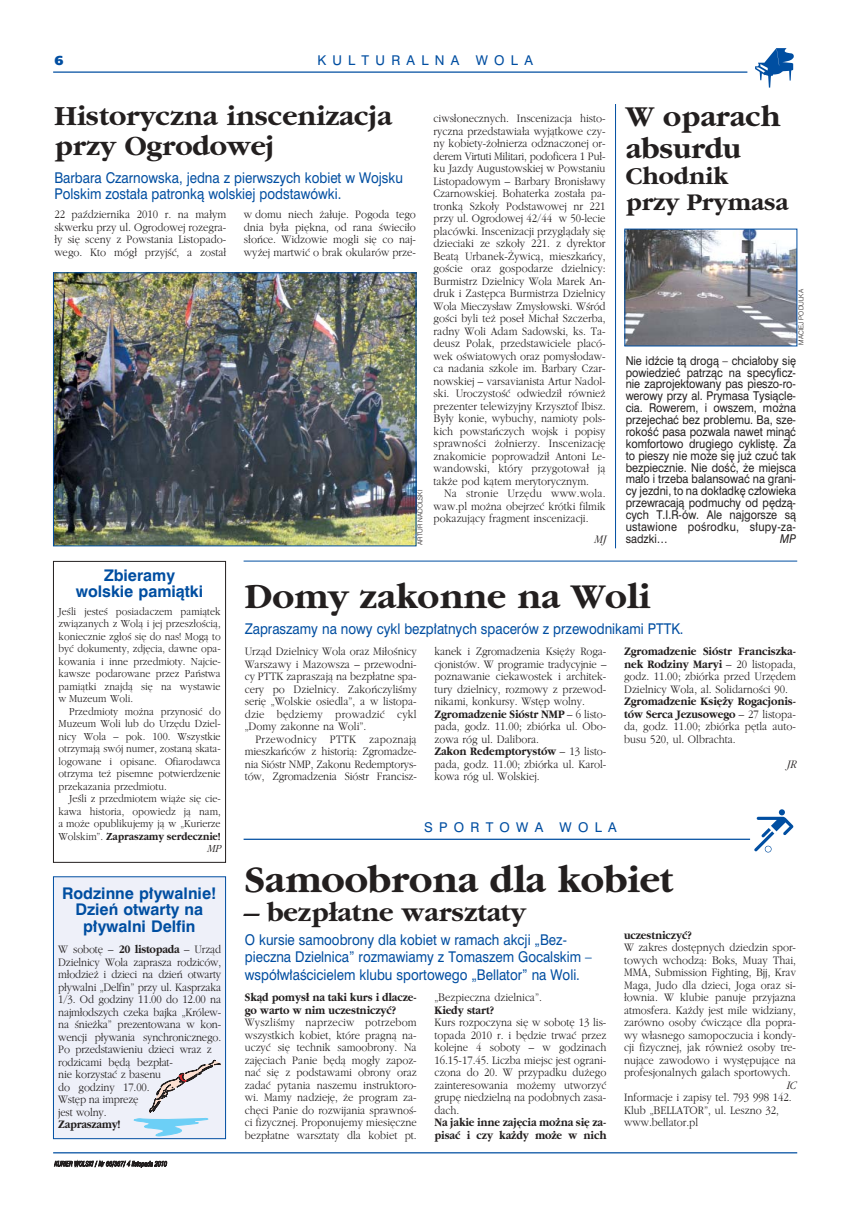
<style>
.page{position:relative;width:850px;height:1205px;background:#fff}
.page>*{position:absolute;margin:0;border:0;box-sizing:border-box;transform-origin:0 0}
.t1{font:700 38.75px "Gatineau";color:#231f1f}
.t2{font:700 36.25px "Gatineau";color:#231f1f}
.t3{font:700 30px/31.2px "Gatineau";color:#231f1f}
.t4{font:700 28.75px/30px "Gatineau";color:#231f1f}
.t5{font:700 27.5px "Gatineau";color:#231f1f}
.t6{font:700 25px/26.2px "Gatineau";color:#231f1f}
.t7{font:700 15px/16.2px "Swis 721 PL";color:#004ea1;text-align:center}
.t8{font:13.75px/17.5px "Swis 721 PL";color:#004ea1;scale:.9 1}
.t9{font:12.5px "Swis 721 PL";letter-spacing:.5em;color:#004ea1}
.t10{font:12.5px "Humnst 777 X Blk PL";color:#004ea1}
.t11{font:11.88px/12.5px "Gatineau";color:#231f1f;text-align:justify;scale:.9 1}
.t12{font:700 11.88px/12.5px "Gatineau";color:#231f1f;scale:.9 1}
.t13{font:italic 11.88px "Gatineau";color:#231f1f;scale:.9 1}
.t14{font:11.25px/12.5px "Gatineau";color:#231f1f;text-align:justify;scale:.9 1}
.t15{font:11.25px/11.9px "Swis 721 PL";letter-spacing:.01em;color:#231f1f;text-align:justify;scale:.9 1}
.t16{font:italic 11.25px "Swis 721 PL";color:#231f1f;scale:.9 1}
.t17{font:italic 6.25px "Swis 721 Lt Cn PL";color:#231f1f}
.t18{font:6.25px "Swis 721 Lt PL";color:#231f1f}
.s1{font-weight:700}
.s2{font-style:italic}
</style>
<div class="page">
<div style="left:53px;top:877px;width:173px;height:262px;background:#eef0f9"></div>
<div style="left:53px;top:876px;width:173px;height:263px;border:1px solid #004ea1"></div>
<hr style="left:53px;top:1152px;width:744px;height:1px;background:#004ea1">
<hr style="left:53px;top:71px;width:694px;height:2px;background:#004ea1">
<svg style="left:755px;top:48px;width:39px;height:40px"></svg>
<hr style="left:244px;top:561px;width:553px;height:1px;background:#004ea1">
<hr style="left:615px;top:104px;width:1px;height:444px;background:#004ea1">
<img style="left:627px;top:231px;width:168px;height:113px">
<div style="left:625px;top:229px;width:172px;height:117px;border:1px solid #004ea1"></div>
<img style="left:55px;top:274px;width:359px;height:270px">
<div style="left:53px;top:272px;width:363px;height:274px;border:1px solid #004ea1"></div>
<div style="left:53px;top:561px;width:173px;height:302px;border:1px solid #231f1f"></div>
<hr style="left:244px;top:839px;width:506px;height:1px;background:#004ea1">
<svg style="left:754px;top:809px;width:39px;height:43px"></svg>
<svg style="left:133px;top:1059px;width:88px;height:77px"></svg>
<p class="t10" style="left:54px;top:56px;width:11px">6</p>
<p class="t9" style="left:317px;top:55px;width:144px">KULTURALNA</p>
<p class="t9" style="left:476px;top:55px;width:59px">WOLA</p>
<h3 class="t4" style="left:54px;top:103px;width:339px">Historyczna inscenizacja przy Ogrodowej</h3>
<p class="t8" style="left:54px;top:171px;width:389px;line-height:16.2px">Barbara Czarnowska, jedna z pierwszych kobiet w Wojsku<br>Polskim została patronką wolskiej podstawówki.</p>
<p class="t11" style="left:54px;top:209px;width:193px">22 października 2010 r. na małym skwerku przy ul. Ogrodowej rozegra− ły się sceny z Powstania Listopado− wego. Kto mógł przyjść, a został</p>
<p class="t11" style="left:244px;top:209px;width:193px">w domu niech żałuje. Pogoda tego dnia była piękna, od rana świeciło słońce. Widzowie mogli się co naj− wyżej martwić o brak okularów prze−</p>
<p class="t18" style="left:418px;top:545px;width:57px;rotate:-90deg">ARTUR NADOLSKI</p>
<p class="t11" style="left:434px;top:113px;width:193px">ciwsłonecznych. Inscenizacja histo− ryczna przedstawiała wyjątkowe czy− ny kobiety−żołnierza odznaczonej or− derem Virtuti Militari, podoficera 1 Puł− ku Jazdy Augustowskiej w Powstaniu Listopadowym – Barbary Bronisławy Czarnowskiej. Bohaterka została pa− tronką Szkoły Podstawowej nr 221 przy ul. Ogrodowej 42/44 w 50−lecie placówki. Inscenizacji przyglądały się dzieciaki ze szkoły 221. z dyrektor Beatą Urbanek−Żywicą, mieszkańcy, goście oraz gospodarze dzielnicy:<br>Burmistrz Dzielnicy Wola Marek An− druk i Zastępca Burmistrza Dzielnicy Wola Mieczysław Zmysłowski. Wśród gości byli też poseł Michał Szczerba, radny Woli Adam Sadowski, ks. Ta− deusz Polak, przedstawiciele placó− wek oświatowych oraz pomysłodaw− ca nadania szkole im. Barbary Czar− nowskiej – varsavianista Artur Nadol− ski. Uroczystość odwiedził również prezenter telewizyjny Krzysztof Ibisz.<br>Były konie, wybuchy, namioty pols− kich powstańczych wojsk i popisy sprawności żołnierzy. Inscenizację znakomicie poprowadził Antoni Le− wandowski, który przygotował ją także pod kątem merytorycznym.</p>
<p class="t11" style="left:434px;top:488px;width:193px;text-indent:11px">Na stronie Urzędu www.wola. waw.pl można obejrzeć krótki filmik pokazujący fragment inscenizacji.</p>
<p class="t13" style="left:594px;top:535px;width:15px">MJ</p>
<h3 class="t3" style="left:626px;top:103px;width:156px">W oparach absurdu</h3>
<h3 class="t6" style="left:626px;top:164px;width:164px">Chodnik<br>przy Prymasa</h3>
<p class="t18" style="left:798px;top:345px;width:57px;rotate:-90deg">MACIEJ PODULKA</p>
<p class="t15" style="left:626px;top:356px;width:191px">Nie idźcie tą drogą – chciałoby się powiedzieć patrząc na specyficz&shy;nie zaprojektowany pas pieszo-ro&shy;werowy przy al. Prymasa Tysiącle&shy;cia. Rowerem, i owszem, można przejechać bez problemu. Ba, sze&shy;rokość pasa pozwala nawet minąć komfortowo drugiego cyklistę. Za to pieszy nie może się już czuć tak bezpiecznie. Nie dość, że miejsca mało i trzeba balansować na grani&shy;cy jezdni, to na dokładkę człowieka przewracają podmuchy od pędzą&shy;cych T.I.R-ów. Ale najgorsze są ustawione pośrodku, słupy-za&shy;sadzki…</p>
<p class="t16" style="left:780px;top:534px;width:19px">MP</p>
<p class="t7" style="left:76px;top:569px;width:129px">Zbieramy wolskie pamiątki</p>
<p class="t14" style="left:59px;top:606px;width:182px">Jeśli jesteś posiadaczem pamiątek związanych z Wolą i jej przeszłością, koniecznie zgłoś się do nas! Mogą to być dokumenty, zdjęcia, dawne opa− kowania i inne przedmioty. Najcie− kawsze podarowane przez Państwa pamiątki znajdą się na wystawie w Muzeum Woli.</p>
<p class="t14" style="left:59px;top:706px;width:182px;text-indent:11px">Przedmioty można przynosić do Muzeum Woli lub do Urzędu Dziel− nicy Wola – pok. 100. Wszystkie otrzymają swój numer, zostaną skata− logowane i opisane. Ofiarodawca otrzyma też pisemne potwierdzenie przekazania przedmiotu.</p>
<p class="t14" style="left:59px;top:794px;width:182px;text-align:right">Jeśli z przedmiotem wiąże się cie− kawa historia, opowiedz ją nam, a może opublikujemy ją w „Kurierze<br>Wolskim”. <span class="s1">Zapraszamy serdecznie!<br></span><span class="s2">MP</span></p>
<p class="t7" style="left:62px;top:887px;width:156px">Rodzinne pływalnie!<br>Dzień otwarty na pływalni Delfin</p>
<p class="t11" style="left:58px;top:944px;width:183px;text-align:left">W sobotę – <span class="s1">20 listopada</span> – Urząd<br>Dzielnicy Wola zaprasza rodziców, młodzież i dzieci na dzień otwarty pływalni „Delfin” przy ul. Kasprzaka<br>1/3. Od godziny 11.00 do 12.00 na najmłodszych czeka bajka „Królew− na śnieżka” prezentowana w kon− wencji pływania synchronicznego.<br>Po przedstawieniu dzieci wraz z rodzicami będą bezpłat−<br>nie korzystać z basenu<br>do godziny 17.00.<br>Wstęp na imprezę<br>jest wolny.</p>
<p class="t12" style="left:58px;top:1119px;width:71px">Zapraszamy!</p>
<p class="t17" style="left:54px;top:1161px;width:114px">KURIER WOLSKI / Nr 66/367/ 4 listopada 2010</p>
<h2 class="t2" style="left:245px;top:582px;width:407px">Domy zakonne na Woli</h2>
<p class="t8" style="left:245px;top:621px;width:489px">Zapraszamy na nowy cykl bezpłatnych spacerów z przewodnikami PTTK.</p>
<p class="t11" style="left:245px;top:647px;width:193px">Urząd Dzielnicy Wola oraz Miłośnicy Warszawy i Mazowsza – przewodni− cy PTTK zapraszają na bezpłatne spa− cery po Dzielnicy. Zakończyliśmy serię „Wolskie osiedla”, a w listopa− dzie będziemy prowadzić cykl „Domy zakonne na Woli”.</p>
<p class="t11" style="left:245px;top:734px;width:193px;text-indent:11px">Przewodnicy PTTK zapoznają mieszkańców z historią: Zgromadze− nia Sióstr NMP, Zakonu Redemptorys− tów, Zgromadzenia Sióstr Francisz−</p>
<p class="t11" style="left:434px;top:647px;width:193px;text-align:left">kanek i Zgromadzenia Księży Roga− cjonistów. W programie tradycyjnie – poznawanie ciekawostek i architek− tury dzielnicy, rozmowy z przewod− nikami, konkursy. Wstęp wolny.<br><span class="s1">Zgromadzenie Sióstr NMP</span> – 6 listo− pada, godz. 11.00; zbiórka ul. Obo− zowa róg ul. Dalibora.<br><span class="s1">Zakon Redemptorystów</span> – 13 listo− pada, godz. 11.00; zbiórka ul. Karol− kowa róg ul. Wolskiej.</p>
<p class="t11" style="left:624px;top:647px;width:193px"><span class="s1">Zgromadzenie Sióstr Franciszka− nek Rodziny Maryi</span> – 20 listopada, godz. 11.00; zbiórka przed Urzędem Dzielnicy Wola, al. Solidarności 90.</p>
<p class="t11" style="left:624px;top:697px;width:193px"><span class="s1">Zgromadzenie Księży Rogacjonis− tów Serca Jezusowego</span> – 27 listopa− da, godz. 11.00; zbiórka pętla auto− busu 520, ul. Olbrachta.</p>
<p class="t13" style="left:787px;top:760px;width:12px">JR</p>
<p class="t9" style="left:424px;top:822px;width:121px">SPORTOWA</p>
<p class="t9" style="left:560px;top:822px;width:59px">WOLA</p>
<h1 class="t1" style="left:245px;top:864px;width:430px">Samoobrona dla kobiet</h1>
<h3 class="t5" style="left:245px;top:901px;width:282px">– bezpłatne warsztaty</h3>
<p class="t8" style="left:245px;top:932px;width:387px">O kursie samoobrony dla kobiet w ramach akcji „Bez&shy;pieczna Dzielnica” rozmawiamy z Tomaszem Gocalskim – współwłaścicielem klubu sportowego „Bellator” na Woli.</p>
<p class="t12" style="left:245px;top:992px;width:193px">Skąd pomysł na taki kurs i dlacze− go warto w nim uczestniczyć?</p>
<p class="t11" style="left:245px;top:1017px;width:193px">Wyszliśmy naprzeciw potrzebom wszystkich kobiet, które pragną na− uczyć się technik samoobrony. Na zajęciach Panie będą mogły zapoz− nać się z podstawami obrony oraz zadać pytania naszemu instruktoro− wi. Mamy nadzieję, że program za− chęci Panie do rozwijania sprawnoś− ci fizycznej. Proponujemy miesięczne bezpłatne warsztaty dla kobiet pt.</p>
<p class="t11" style="left:434px;top:992px;width:121px">„Bezpieczna dzielnica”.</p>
<p class="t12" style="left:434px;top:1004px;width:68px">Kiedy start?</p>
<p class="t11" style="left:434px;top:1017px;width:193px">Kurs rozpoczyna się w sobotę 13 lis− topada 2010 r. i będzie trwać przez kolejne 4 soboty – w godzinach 16.15−17.45. Liczba miejsc jest ograni− czona do 20. W przypadku dużego zainteresowania możemy utworzyć grupę niedzielną na podobnych zasa− dach.</p>
<p class="t12" style="left:434px;top:1117px;width:193px">Na jakie inne zajęcia można się za− pisać i czy każdy może w nich</p>
<p class="t12" style="left:624px;top:929px;width:77px">uczestniczyć?</p>
<p class="t11" style="left:624px;top:942px;width:193px">W zakres dostępnych dziedzin spor− towych wchodzą: Boks, Muay Thai, MMA, Submission Fighting, Bjj, Krav Maga, Judo dla dzieci, Joga oraz si− łownia. W klubie panuje przyjazna atmosfera. Każdy jest mile widziany, zarówno osoby ćwiczące dla popra− wy własnego samopoczucia i kondy− cji fizycznej, jak również osoby tre− nujące zawodowo i występujące na profesjonalnych galach sportowych.</p>
<p class="t13" style="left:786px;top:1081px;width:13px">IC</p>
<p class="t11" style="left:624px;top:1092px;width:188px;text-align:left">Informacje i zapisy tel. 793 998 142.<br>Klub „BELLATOR”, ul. Leszno 32, www.bellator.pl</p>
</div>
